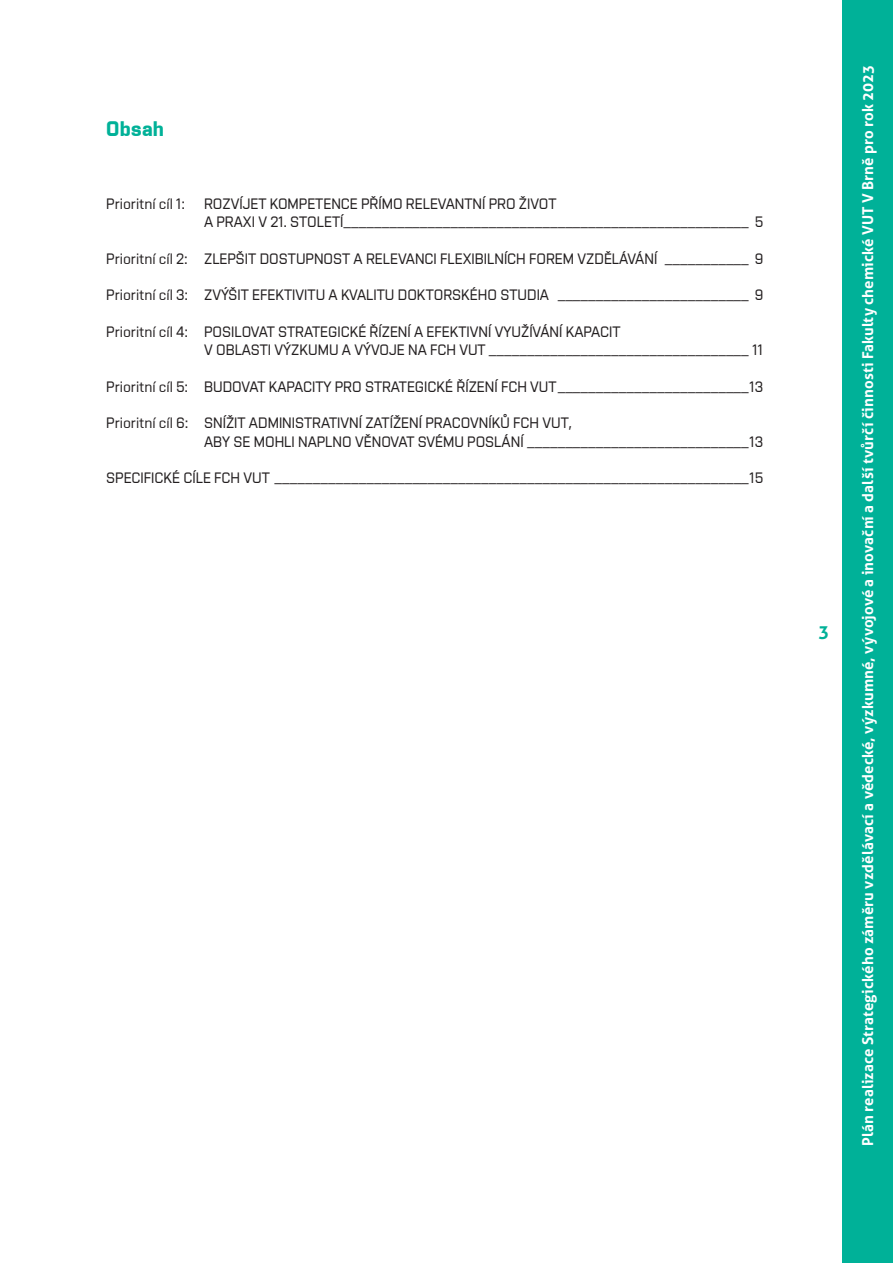
<style>
.page{position:relative;width:893px;height:1263px;background:#fff}
.page>*{position:absolute;margin:0;border:0;box-sizing:border-box;transform-origin:0 0}
.heading_1{font:700 21px "Vafle VUT";color:#00b198}
.t1{font:700 18px "Aller";color:#00b198}
.t2{font:15px/18.3px "Vafle Light VUT";color:#231f20}
.t3{font:700 15px "Aller";letter-spacing:.01em;color:#fff}
</style>
<div class="page">
<div style="left:842px;top:0;width:51px;height:1263px;background:#00b198"></div>
<p class="heading_1" style="left:106px;top:116px;width:59px">Obsah</p>
<p class="t2" style="left:106px;top:194px;width:80px">Prioritní cíl 1:</p>
<p class="t2" style="left:204px;top:194px;width:561px">ROZVÍJET KOMPETENCE PŘÍMO RELEVANTNÍ PRO ŽIVOT<br>A PRAXI V 21. STOLETÍ_____________________________________________________ 5</p>
<p class="t2" style="left:106px;top:249px;width:659px">Prioritní cíl 2: ZLEPŠIT DOSTUPNOST A RELEVANCI FLEXIBILNÍCH FOREM VZDĚLÁVÁNÍ ___________ 9</p>
<p class="t2" style="left:106px;top:286px;width:659px">Prioritní cíl 3: ZVÝŠIT EFEKTIVITU A KVALITU DOKTORSKÉHO STUDIA _________________________ 9</p>
<p class="t2" style="left:204px;top:322px;width:561px;text-indent:-98px">Prioritní cíl 4: POSILOVAT STRATEGICKÉ ŘÍZENÍ A EFEKTIVNÍ VYUŽÍVÁNÍ KAPACIT<br>V OBLASTI VÝZKUMU A VÝVOJE NA FCH VUT __________________________________ 11</p>
<p class="t2" style="left:106px;top:377px;width:659px">Prioritní cíl 5: BUDOVAT KAPACITY PRO STRATEGICKÉ ŘÍZENÍ FCH VUT_________________________13</p>
<p class="t2" style="left:204px;top:414px;width:561px;text-indent:-98px">Prioritní cíl 6: SNÍŽIT ADMINISTRATIVNÍ ZATÍŽENÍ PRACOVNÍKŮ FCH VUT,<br>ABY SE MOHLI NAPLNO VĚNOVAT SVÉMU POSLÁNÍ _____________________________13</p>
<p class="t2" style="left:106px;top:468px;width:659px">SPECIFICKÉ CÍLE FCH VUT ______________________________________________________________15</p>
<p class="t1" style="left:818px;top:621px;width:12px">3</p>
<p class="t3" style="left:858px;top:1146px;width:1082px;rotate:-90deg">Plán realizace Strategického záměru vzdělávací a vědecké, výzkumné, vývojové a inovační a další tvůrčí činnosti Fakulty chemické VUT V Brně pro rok 2023</p>
</div>
